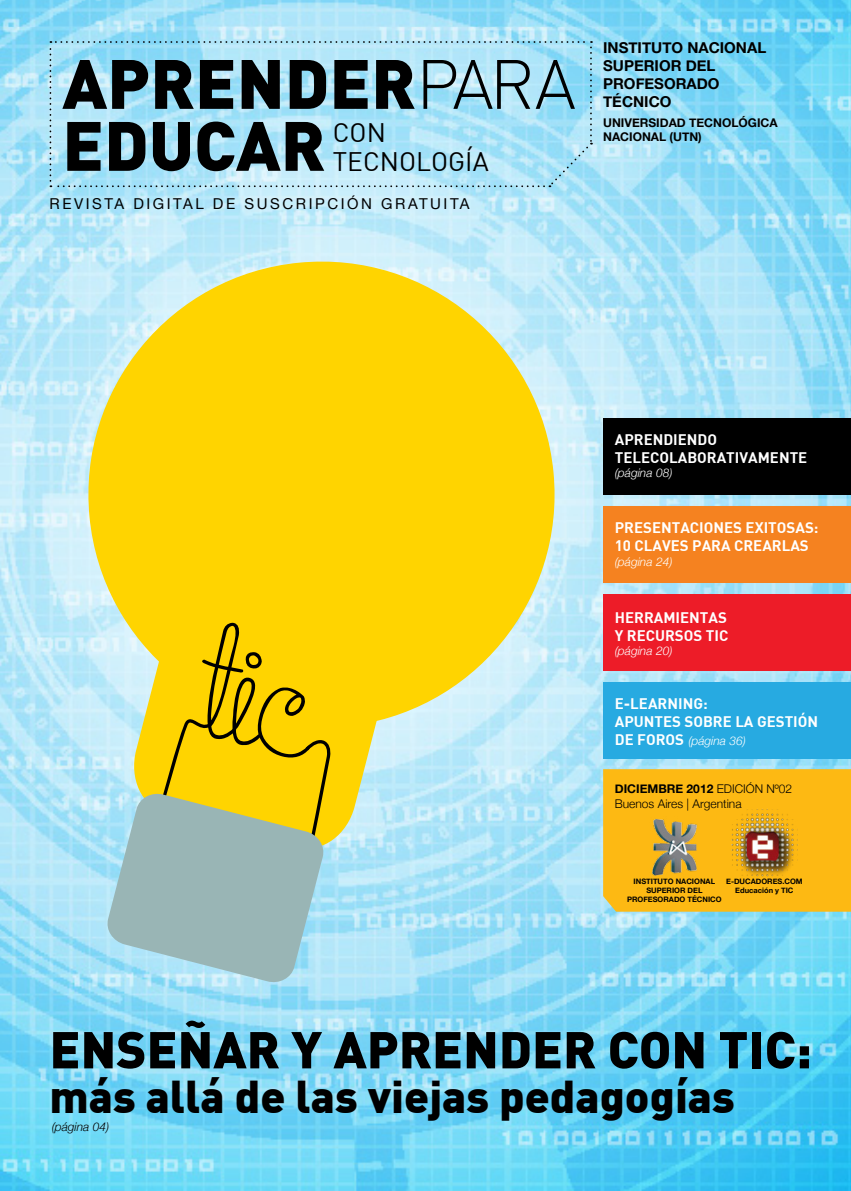
<style>
.page{position:relative;width:851px;height:1191px;background:#fff}
.page>*{position:absolute;margin:0;border:0;box-sizing:border-box;transform-origin:0 0}
.t1{font:900 68.55px/61.9px "DIN";color:#000}
.t2{font:900 51px "DIN";color:#000}
.t3{font:900 45px "DIN";color:#000}
.t4{font:26.25px/28.5px "DIN";color:#000}
.t5{font:700 15px/18px "DIN";color:#fff}
.t6{font:700 15px/18px "Helvetica Neue";color:#000}
.t7{font:15px "Helvetica Neue";letter-spacing:.17em;color:#000}
.t8{font:italic 300 12px "Helvetica Neue";color:#fff}
.t9{font:300 12px/14.4px "Helvetica Neue";color:#000}
.t10{font:700 12px/14.4px "Helvetica Neue";color:#000}
.t11{font:italic 300 12px "Helvetica Neue";color:#000}
.t12{font:700 7.5px/9px "Helvetica Neue";color:#000;text-align:center}
.s1{font-weight:300}
.s2{font-family:"DIN";font-weight:700;font-style:normal;font-size:15px}
.s3{font-weight:700}
</style>
<div class="page">
<img style="left:0;top:0;width:850px;height:1191px">
<svg style="left:50px;top:41px;width:542px;height:146px"></svg>
<div style="left:603px;top:769px;width:247px;height:142px;background:#fdb913"></div>
<div style="left:603px;top:682px;width:247px;height:76px;background:#27aae1"></div>
<div style="left:603px;top:594px;width:247px;height:76px;background:#ed1c28"></div>
<div style="left:603px;top:506px;width:247px;height:77px;background:#f58220"></div>
<div style="left:603px;top:418px;width:247px;height:77px;background:#000"></div>
<img style="left:643px;top:816px;width:62px;height:60px">
<img style="left:726px;top:807px;width:76px;height:70px">
<svg style="left:77px;top:250px;width:488px;height:489px;fill:#ffd400"></svg>
<svg style="left:129px;top:606px;width:258px;height:264px"></svg>
<svg style="left:105px;top:791px;width:220px;height:193px;fill:#99b5b5"></svg>
<h1 class="t1" style="left:62px;top:49px;width:515px">APRENDER<span class="s1">PARA<br></span>EDUCAR</h1>
<h3 class="t4" style="left:333px;top:118px;width:157px">CON<br>TECNOLOGÍA</h3>
<p class="t7" style="left:50px;top:195px;width:421px">REVISTA DIGITAL DE SUSCRIPCIÓN GRATUITA</p>
<p class="t6" style="left:603px;top:38px;width:165px">INSTITUTO NACIONAL<br>SUPERIOR DEL<br>PROFESORADO<br>TÉCNICO</p>
<p class="t10" style="left:603px;top:115px;width:176px">UNIVERSIDAD TECNOLÓGICA<br>NACIONAL (UTN)</p>
<p class="t5" style="left:614px;top:430px;width:194px">APRENDIENDO<br>TELECOLABORATIVAMENTE</p>
<p class="t8" style="left:614px;top:466px;width:59px">(página 08)</p>
<p class="t5" style="left:614px;top:518px;width:205px">PRESENTACIONES EXITOSAS:<br>10 CLAVES PARA CREARLAS</p>
<p class="t8" style="left:614px;top:554px;width:59px">(página 24)</p>
<p class="t5" style="left:614px;top:607px;width:115px">HERRAMIENTAS<br>Y RECURSOS TIC</p>
<p class="t8" style="left:614px;top:643px;width:59px">(página 20)</p>
<p class="t5" style="left:614px;top:694px;width:205px">E-LEARNING:<br>APUNTES SOBRE LA GESTIÓN</p>
<p class="t8" style="left:614px;top:733px;width:133px"><span class="s2">DE FOROS</span> (página 36)</p>
<p class="t9" style="left:614px;top:781px;width:179px"><span class="s3">DICIEMBRE 2012</span> EDICIÓN Nº02<br>Buenos Aires | Argentina</p>
<p class="t12" style="left:627px;top:876px;width:96px">INSTITUTO NACIONAL<br>SUPERIOR DEL<br>PROFESORADO TÉCNICO</p>
<p class="t12" style="left:726px;top:876px;width:78px">E-DUCADORES.COM<br>Educación y TIC</p>
<h2 class="t2" style="left:50px;top:1015px;width:318px">Enseñar y aprender</h2>
<h2 class="t2" style="left:607px;top:1015px;width:206px">con TIC:</h2>
<h3 class="t3" style="left:50px;top:1067px;width:686px">más allá de las viejas pedagogías</h3>
<p class="t11" style="left:52px;top:1120px;width:59px">(página 04)</p>
</div>
